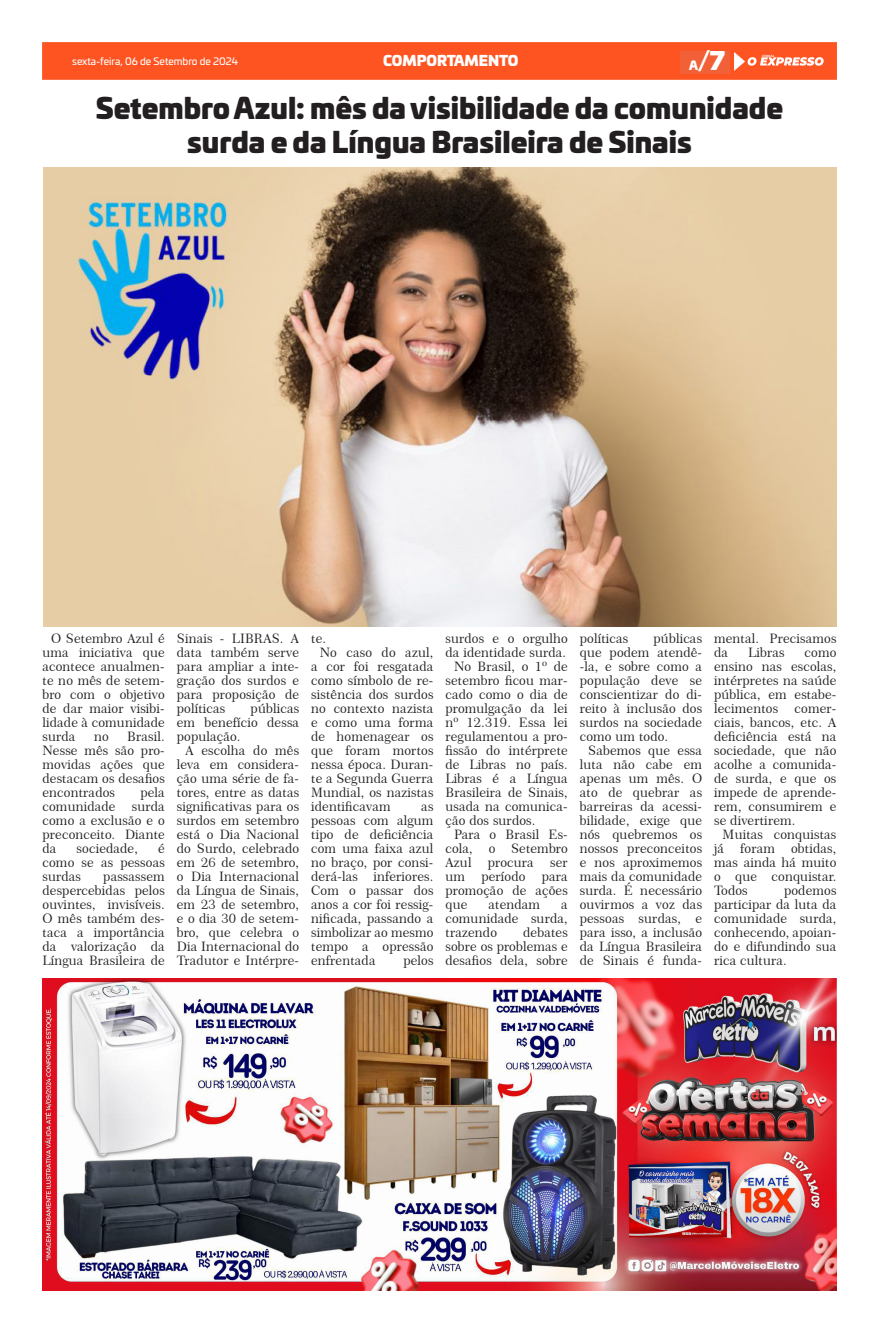
<style>
.page{position:relative;width:879px;height:1333px;background:#fff}
.page>*{position:absolute;margin:0;border:0;box-sizing:border-box;transform-origin:0 0}
.t1{font:900 28px/33.6px "Univia Pro";color:#231f20;text-align:center}
.texto{font:900 24px "Univia Pro";color:#fff}
.t2{font:900 14px "Univia Pro";color:#fff}
.t3{font:13px/14px "Century 751 BT Roman No 2 B";letter-spacing:.01em;color:#231f20;text-align:justify}
.t4{font:10px "Univia Pro";color:#fff}
.s1{font-size:12px}
</style>
<div class="page">
<div style="left:43px;top:43px;width:794px;height:36px;background:#fe5421"></div>
<div style="left:680px;top:51px;width:50px;height:23px;background:#f16037"></div>
<img style="left:43px;top:167px;width:793px;height:459px">
<img style="left:43px;top:978px;width:793px;height:312px">
<p class="t4" style="left:72px;top:54px;width:168px">sexta-feira, 06 de Setembro de 2024</p>
<p class="t2" style="left:383px;top:49px;width:137px">COMPORTAMENTO</p>
<p class="texto" style="left:689px;top:41px;width:37px"><span class="s1">A</span>/7</p>
<p class="t1" style="left:96px;top:90px;width:689px">Setembro Azul: mês da visibilidade da comunidade surda e da Língua Brasileira de Sinais</p>
<p class="t3" style="left:43px;top:631px;width:124px;text-indent:9px">O Setembro Azul é uma iniciativa que acontece anualmen&shy;te no mês de setem&shy;bro com o objetivo de dar maior visibi&shy;lidade à comunidade surda</p>
<p class="t3" style="left:43px;top:729px;width:124px;text-indent:85px">Brasil.<br>Nesse mês são pro&shy;movidas ações que destacam os desafios encontrados</p>
<p class="t3" style="left:94px;top:729px;width:16px">no</p>
<p class="t3" style="left:140px;top:785px;width:26px">pela</p>
<p class="t3" style="left:43px;top:799px;width:124px;text-indent:89px">surda como a exclusão e o preconceito. Diante da</p>
<p class="t3" style="left:43px;top:799px;width:74px">comunidade</p>
<p class="t3" style="left:77px;top:841px;width:63px">sociedade,</p>
<p class="t3" style="left:43px;top:841px;width:124px;text-indent:116px">é como se as pessoas surdas</p>
<p class="t3" style="left:43px;top:869px;width:124px;text-indent:61px">passassem despercebidas pelos ouvintes, invisíveis.<br>O mês também des&shy;taca a importância da valorização da Língua Brasileira de</p>
<p class="t3" style="left:177px;top:631px;width:124px">Sinais - LIBRAS. A data também serve para ampliar a inte&shy;gração dos surdos e para proposição de políticas</p>
<p class="t3" style="left:177px;top:701px;width:124px;text-indent:74px">públicas em benefício dessa população.</p>
<p class="t3" style="left:177px;top:743px;width:124px;text-indent:9px">A escolha do mês leva em considera&shy;ção uma série de fa&shy;tores, entre as datas significativas para os surdos em setembro está o Dia Nacional do Surdo, celebrado em 26 de setembro, o Dia Internacional da Língua de Sinais, em 23 de setembro, e o dia 30 de setem&shy;bro, que celebra o Dia Internacional do Tradutor e Intérpre-</p>
<p class="t3" style="left:311px;top:631px;width:16px">te.</p>
<p class="t3" style="left:311px;top:645px;width:124px;text-indent:9px">No caso do azul, a cor foi resgatada como símbolo de re&shy;sistência dos surdos no contexto nazista e como uma forma de homenagear os que foram mortos nessa época. Duran&shy;te a Segunda Guerra Mundial, os nazistas identificavam</p>
<p class="t3" style="left:311px;top:799px;width:124px;text-indent:110px">as pessoas com algum tipo de deficiência com uma faixa azul no braço, por consi&shy;derá-las inferiores.<br>Com o passar dos anos a cor foi ressig&shy;nificada, passando a simbolizar ao mesmo tempo a opressão enfrentada</p>
<p class="t3" style="left:403px;top:953px;width:32px">pelos</p>
<p class="t3" style="left:445px;top:631px;width:124px">surdos e o orgulho da identidade surda.</p>
<p class="t3" style="left:445px;top:659px;width:124px;text-indent:9px">No Brasil, o 1º de setembro ficou mar&shy;cado como o dia de promulgação da lei nº 12.319. Essa lei regulamentou a pro&shy;fissão do intérprete de Libras no país.<br>Libras é a Língua Brasileira de Sinais, usada na comunica&shy;ção dos surdos.</p>
<p class="t3" style="left:445px;top:827px;width:124px;text-indent:9px">Para o Brasil Es&shy;cola, o Setembro Azul</p>
<p class="t3" style="left:488px;top:855px;width:47px">procura</p>
<p class="t3" style="left:550px;top:855px;width:19px">ser</p>
<p class="t3" style="left:445px;top:869px;width:21px">um</p>
<p class="t3" style="left:481px;top:869px;width:46px">período</p>
<p class="t3" style="left:445px;top:869px;width:124px;text-indent:96px">para promoção de ações que</p>
<p class="t3" style="left:488px;top:897px;width:53px">atendam</p>
<p class="t3" style="left:445px;top:897px;width:124px;text-indent:116px">a comunidade surda, trazendo</p>
<p class="t3" style="left:445px;top:925px;width:124px;text-indent:78px">debates sobre os problemas e desafios dela, sobre</p>
<p class="t3" style="left:580px;top:631px;width:124px;text-indent:74px">públicas que podem atendê--la, e sobre como a população deve se conscientizar do di&shy;reito à inclusão dos surdos na sociedade como um todo.</p>
<p class="t3" style="left:580px;top:743px;width:124px;text-indent:9px">Sabemos que essa luta não cabe em apenas um mês. O ato de quebrar as barreiras da acessi&shy;bilidade, exige que nós quebremos os nossos preconceitos e nos aproximemos mais da comunidade surda. É necessário ouvirmos a voz das pessoas surdas, e para isso, a inclusão da Língua Brasileira de Sinais é funda-</p>
<p class="t3" style="left:580px;top:631px;width:50px">políticas</p>
<p class="t3" style="left:714px;top:631px;width:124px">mental. Precisamos da</p>
<p class="t3" style="left:748px;top:645px;width:38px">Libras</p>
<p class="t3" style="left:714px;top:645px;width:124px;text-indent:90px">como ensino nas escolas, intérpretes na saúde pública, em estabe&shy;lecimentos</p>
<p class="t3" style="left:714px;top:701px;width:124px;text-indent:80px">comer&shy;ciais, bancos, etc. A deficiência está na sociedade, que não acolhe a comunida&shy;de surda, e que os impede de aprende&shy;rem, consumirem e se divertirem.</p>
<p class="t3" style="left:714px;top:827px;width:124px;text-indent:9px">Muitas conquistas já foram obtidas, mas ainda há muito o que conquistar.<br>Todos</p>
<p class="t3" style="left:714px;top:883px;width:124px;text-indent:70px">podemos participar da luta da comunidade surda, conhecendo, apoian&shy;do e difundindo sua rica cultura.</p>
</div>
